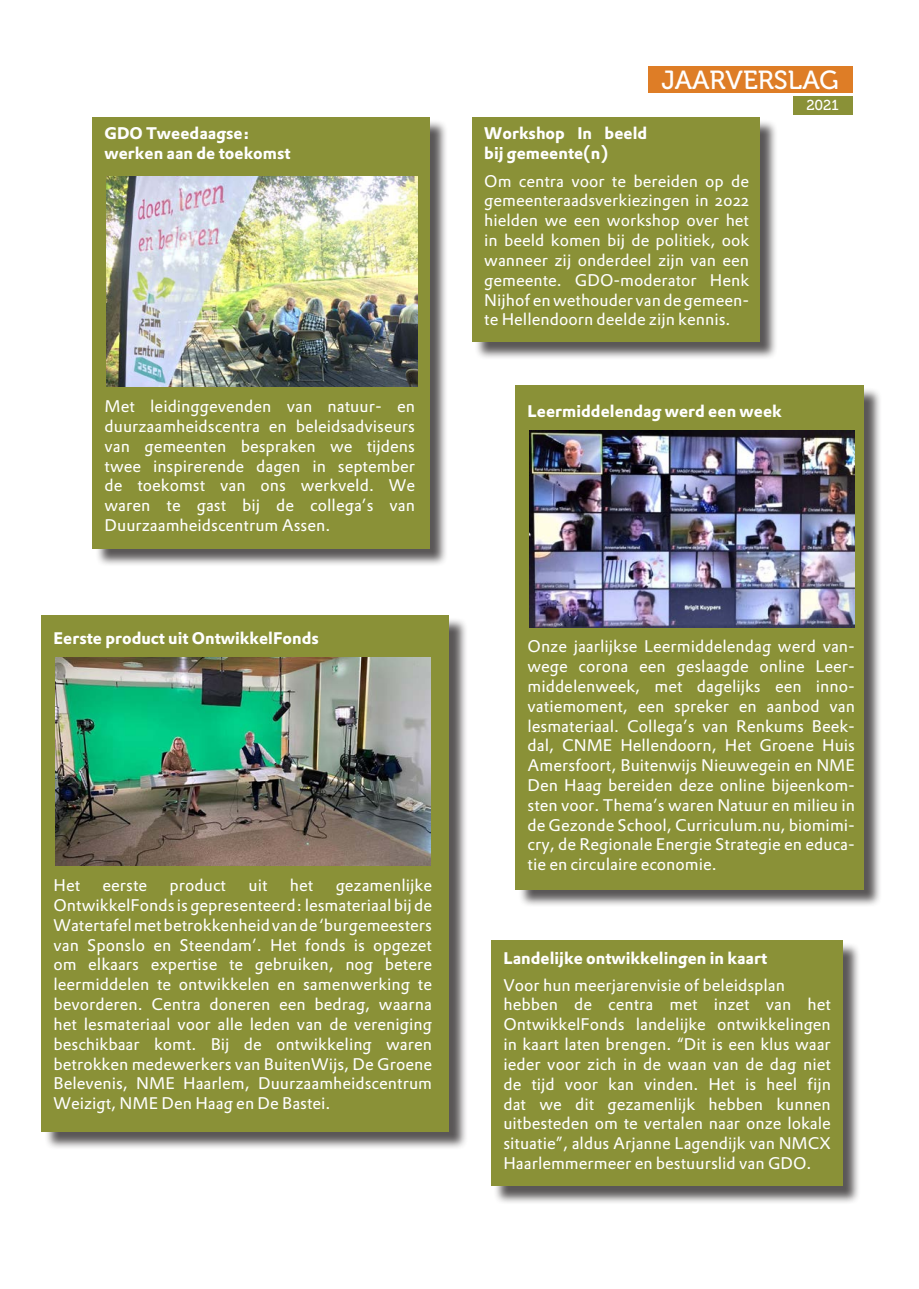
<style>
.page{position:relative;width:919px;height:1289px;background:#fff}
.page>*{position:absolute;margin:0;border:0;box-sizing:border-box;transform-origin:0 0}
.t1{font:26.1px "Museo 500";color:#fff}
.bodytekst_inzet{font:16.5px/19.8px "DTL Prokyon ST";color:#fff;text-align:justify}
.subkop_inzet{font:700 16.5px/19.8px "DTL Prokyon ST";color:#fff}
.t2{font:14.4px "Museo 500";color:#fff}
</style>
<div class="page">
<div style="left:647px;top:67px;width:205px;height:26px;background:#de7d26"></div>
<div style="left:792px;top:96px;width:60px;height:18px;background:#8a9137"></div>
<div style="left:95px;top:119px;width:353px;height:448px;background:#231f20;opacity:.75"></div>
<div style="left:92px;top:117px;width:338px;height:431px;background:#8a9137"></div>
<img style="left:107px;top:177px;width:310px;height:210px">
<div style="left:517px;top:387px;width:365px;height:521px;background:#231f20;opacity:.75"></div>
<div style="left:515px;top:385px;width:348px;height:504px;background:#8a9137"></div>
<img style="left:529px;top:431px;width:325px;height:196px">
<div style="left:474px;top:119px;width:304px;height:241px;background:#231f20;opacity:.75"></div>
<div style="left:472px;top:117px;width:287px;height:224px;background:#8a9137"></div>
<div style="left:493px;top:942px;width:368px;height:262px;background:#231f20;opacity:.75"></div>
<div style="left:491px;top:940px;width:351px;height:245px;background:#8a9137"></div>
<div style="left:44px;top:617px;width:424px;height:533px;background:#231f20;opacity:.75"></div>
<div style="left:41px;top:614px;width:408px;height:517px;background:#8a9137"></div>
<img style="left:56px;top:657px;width:374px;height:209px">
<p class="subkop_inzet" style="left:104px;top:123px;width:146px">GDO Tweedaagse:</p>
<p class="subkop_inzet" style="left:104px;top:143px;width:188px">werken aan de toekomst</p>
<p class="bodytekst_inzet" style="left:104px;top:396px;width:312px">Met leidinggevenden van natuur- en duurzaamheidscentra en beleidsadviseurs van gemeenten bespraken we tijdens twee inspirerende dagen in september de toekomst van ons werkveld. We waren te gast bij de collega’s van Duurzaamheidscentrum Assen.</p>
<p class="subkop_inzet" style="left:53px;top:628px;width:267px">Eerste product uit OntwikkelFonds</p>
<p class="bodytekst_inzet" style="left:53px;top:875px;width:380px;text-indent:282px">gezamenlijke OntwikkelFonds is gepresenteerd: lesmateriaal bij de Watertafel met betrokkenheid van de ‘burgemeesters van Sponslo en Steendam’. Het fonds is opgezet om elkaars expertise te gebruiken, nog betere leermiddelen te ontwikkelen en samenwerking te bevorderen. Centra doneren een bedrag, waarna het lesmateriaal voor alle leden van de vereniging beschikbaar komt. Bij de ontwikkeling waren betrokken medewerkers van BuitenWijs, De Groene Belevenis, NME Haarlem, Duurzaamheidscentrum Weizigt, NME Den Haag en De Bastei.</p>
<p class="bodytekst_inzet" style="left:53px;top:875px;width:28px">Het</p>
<p class="bodytekst_inzet" style="left:102px;top:875px;width:46px">eerste</p>
<p class="bodytekst_inzet" style="left:169px;top:875px;width:58px">product</p>
<p class="bodytekst_inzet" style="left:248px;top:875px;width:21px">uit</p>
<p class="bodytekst_inzet" style="left:290px;top:875px;width:25px">het</p>
<p class="subkop_inzet" style="left:484px;top:123px;width:164px">Workshop In beeld bij gemeente(n)</p>
<h1 class="t1" style="left:661px;top:65px;width:179px">JAARVERSLAG</h1>
<p class="t2" style="left:806px;top:97px;width:34px">2021</p>
<p class="bodytekst_inzet" style="left:484px;top:171px;width:266px">Om centra voor te bereiden op de gemeenteraadsverkiezingen in 2022 hielden we een workshop over het in beeld komen bij de politiek, ook wanneer zij onderdeel zijn van een gemeente. GDO-moderator Henk Nijhof en wethouder van de gemeen&shy;te Hellendoorn deelde zijn kennis.</p>
<p class="subkop_inzet" style="left:527px;top:400px;width:256px">Leermiddelendag werd een week</p>
<p class="bodytekst_inzet" style="left:527px;top:636px;width:329px">Onze jaarlijkse Leermiddelendag werd van&shy;wege corona een geslaagde online Leer&shy;middelenweek, met dagelijks een inno&shy;vatiemoment, een spreker en aanbod van lesmateriaal. Collega’s van Renkums Beek&shy;dal, CNME Hellendoorn, Het Groene Huis Amersfoort, Buitenwijs Nieuwegein en NME Den Haag bereiden deze online bijeenkom&shy;sten voor. Thema’s waren Natuur en milieu in de Gezonde School, Curriculum.nu, biomimi&shy;cry, de Regionale Energie Strategie en educa&shy;tie en circulaire economie.</p>
<p class="subkop_inzet" style="left:503px;top:948px;width:265px">Landelijke ontwikkelingen in kaart</p>
<p class="bodytekst_inzet" style="left:503px;top:974px;width:283px">Voor hun meerjarenvisie of beleidsplan</p>
<p class="bodytekst_inzet" style="left:503px;top:994px;width:329px">hebben de centra met inzet van het OntwikkelFonds landelijke ontwikkelingen in kaart laten brengen. “Dit is een klus waar ieder voor zich in de waan van de dag niet de tijd voor kan vinden. Het is heel fijn dat we dit gezamenlijk hebben kunnen uitbesteden om te vertalen naar onze lokale situatie”, aldus Arjanne Lagendijk van NMCX Haarlemmermeer en bestuurslid van GDO.</p>
</div>
